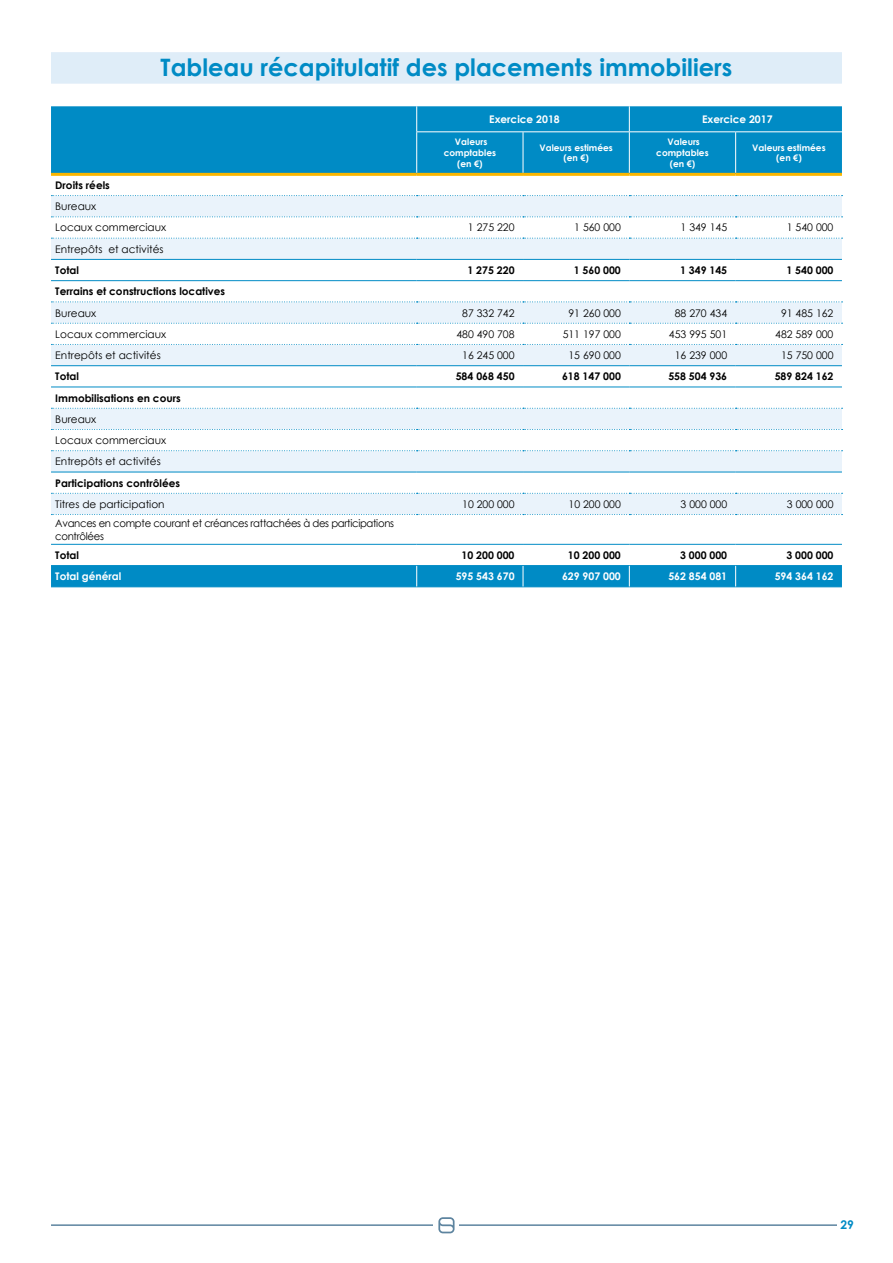
<style>
.page{position:relative;width:893px;height:1263px;background:#fff}
.page>*{position:absolute;margin:0;border:0;box-sizing:border-box;transform-origin:0 0}
.t1{font:700 24px "Century Gothic";color:#008bc5}
.t2{font:700 12px "Century Gothic";color:#008bc5}
.t3{font:10.5px/21.3px "Century Gothic";color:#000}
.t4{font:700 10.5px "Century Gothic";color:#000}
.t5{font:700 10.5px "Century Gothic";color:#fff}
.t6{font:10.5px/12.6px "Century Gothic";letter-spacing:-.03em;color:#000;scale:.96 1}
.t7{font:700 9px/10.8px "Century Gothic";color:#fff;text-align:center}
</style>
<div class="page">
<hr style="left:51px;top:1224px;width:791px;height:2px;background:#5d849f">
<div style="left:837px;top:1212px;width:20px;height:24px;background:#fff"></div>
<div style="left:434px;top:1217px;width:25px;height:19px;background:#fff"></div>
<svg style="left:438px;top:1217px;width:17px;height:16px"></svg>
<div style="left:51px;top:52px;width:791px;height:32px;background:#dfedf8"></div>
<div style="left:51px;top:106px;width:791px;height:67px;background:#008bc5"></div>
<svg style="left:51px;top:196px;width:791px;height:318px"></svg>
<svg style="left:416px;top:106px;width:1px;height:25px"></svg>
<svg style="left:629px;top:106px;width:1px;height:25px"></svg>
<hr style="left:416px;top:132px;width:1px;height:41px;background:#fff">
<hr style="left:523px;top:132px;width:1px;height:41px;background:#fff">
<hr style="left:629px;top:132px;width:1px;height:41px;background:#fff">
<hr style="left:735px;top:132px;width:1px;height:41px;background:#fff">
<svg style="left:51px;top:195px;width:792px;height:1px"></svg>
<svg style="left:51px;top:216px;width:792px;height:1px"></svg>
<svg style="left:51px;top:238px;width:792px;height:1px"></svg>
<svg style="left:51px;top:302px;width:792px;height:1px"></svg>
<svg style="left:51px;top:323px;width:792px;height:1px"></svg>
<svg style="left:51px;top:344px;width:792px;height:1px"></svg>
<hr style="left:51px;top:173px;width:366px;height:3px;background:#fab600">
<hr style="left:417px;top:173px;width:106px;height:3px;background:#fab600">
<hr style="left:523px;top:173px;width:106px;height:3px;background:#fab600">
<hr style="left:629px;top:173px;width:107px;height:3px;background:#fab600">
<hr style="left:736px;top:173px;width:106px;height:3px;background:#fab600">
<hr style="left:416px;top:131px;width:107px;height:1px;background:#fff">
<hr style="left:523px;top:131px;width:106px;height:1px;background:#fff">
<hr style="left:629px;top:131px;width:107px;height:1px;background:#fff">
<hr style="left:736px;top:131px;width:106px;height:1px;background:#fff">
<hr style="left:51px;top:365px;width:366px;height:1px;background:#008bc5">
<hr style="left:417px;top:365px;width:106px;height:1px;background:#008bc5">
<hr style="left:523px;top:365px;width:106px;height:1px;background:#008bc5">
<hr style="left:629px;top:365px;width:107px;height:1px;background:#008bc5">
<hr style="left:736px;top:365px;width:106px;height:1px;background:#008bc5">
<hr style="left:51px;top:565px;width:366px;height:1px;background:#008bc5">
<hr style="left:417px;top:565px;width:106px;height:1px;background:#008bc5">
<hr style="left:523px;top:565px;width:106px;height:1px;background:#008bc5">
<hr style="left:629px;top:565px;width:107px;height:1px;background:#008bc5">
<hr style="left:736px;top:565px;width:106px;height:1px;background:#008bc5">
<hr style="left:51px;top:259px;width:366px;height:1px;background:#008bc5">
<hr style="left:417px;top:259px;width:106px;height:1px;background:#008bc5">
<hr style="left:523px;top:259px;width:106px;height:1px;background:#008bc5">
<hr style="left:629px;top:259px;width:107px;height:1px;background:#008bc5">
<hr style="left:736px;top:259px;width:106px;height:1px;background:#008bc5">
<hr style="left:51px;top:280px;width:366px;height:1px;background:#008bc5">
<hr style="left:417px;top:280px;width:106px;height:1px;background:#008bc5">
<hr style="left:523px;top:280px;width:106px;height:1px;background:#008bc5">
<hr style="left:629px;top:280px;width:107px;height:1px;background:#008bc5">
<hr style="left:736px;top:280px;width:106px;height:1px;background:#008bc5">
<hr style="left:51px;top:387px;width:366px;height:1px;background:#008bc5">
<hr style="left:417px;top:387px;width:106px;height:1px;background:#008bc5">
<hr style="left:523px;top:387px;width:106px;height:1px;background:#008bc5">
<hr style="left:629px;top:387px;width:107px;height:1px;background:#008bc5">
<hr style="left:736px;top:387px;width:106px;height:1px;background:#008bc5">
<svg style="left:51px;top:408px;width:792px;height:1px"></svg>
<svg style="left:51px;top:429px;width:792px;height:1px"></svg>
<svg style="left:51px;top:450px;width:792px;height:1px"></svg>
<svg style="left:51px;top:514px;width:792px;height:1px"></svg>
<hr style="left:51px;top:544px;width:366px;height:1px;background:#008bc5">
<hr style="left:417px;top:544px;width:106px;height:1px;background:#008bc5">
<hr style="left:523px;top:544px;width:106px;height:1px;background:#008bc5">
<hr style="left:629px;top:544px;width:107px;height:1px;background:#008bc5">
<hr style="left:736px;top:544px;width:106px;height:1px;background:#008bc5">
<hr style="left:51px;top:472px;width:366px;height:1px;background:#008bc5">
<hr style="left:417px;top:472px;width:106px;height:1px;background:#008bc5">
<hr style="left:523px;top:472px;width:106px;height:1px;background:#008bc5">
<hr style="left:629px;top:472px;width:107px;height:1px;background:#008bc5">
<hr style="left:736px;top:472px;width:106px;height:1px;background:#008bc5">
<svg style="left:51px;top:493px;width:792px;height:1px"></svg>
<div style="left:51px;top:566px;width:791px;height:21px;background:#008bc5"></div>
<h1 class="t1" style="left:161px;top:49px;width:573px">Tableau récapitulatif des placements immobiliers</h1>
<p class="t5" style="left:489px;top:111px;width:72px">Exercice 2018</p>
<p class="t5" style="left:702px;top:111px;width:72px">Exercice 2017</p>
<p class="t7" style="left:444px;top:136px;width:54px">Valeurs comptables (en €)</p>
<p class="t7" style="left:539px;top:141px;width:75px">Valeurs estimées (en €)</p>
<p class="t7" style="left:656px;top:136px;width:54px">Valeurs comptables (en €)</p>
<p class="t7" style="left:752px;top:141px;width:75px">Valeurs estimées (en €)</p>
<p class="t4" style="left:55px;top:178px;width:56px">Droits réels</p>
<p class="t3" style="left:55px;top:196px;width:112px">Bureaux<br>Locaux commerciaux</p>
<p class="t3" style="left:468px;top:217px;width:48px">1 275 220</p>
<p class="t3" style="left:574px;top:217px;width:48px">1 560 000</p>
<p class="t3" style="left:681px;top:217px;width:48px">1 349 145</p>
<p class="t3" style="left:787px;top:217px;width:48px">1 540 000</p>
<p class="t3" style="left:55px;top:238px;width:110px">Entrepôts et activités</p>
<p class="t4" style="left:55px;top:262px;width:25px">Total</p>
<p class="t4" style="left:467px;top:262px;width:49px">1 275 220</p>
<p class="t4" style="left:574px;top:262px;width:49px">1 560 000</p>
<p class="t4" style="left:680px;top:262px;width:49px">1 349 145</p>
<p class="t4" style="left:786px;top:262px;width:49px">1 540 000</p>
<p class="t4" style="left:55px;top:283px;width:171px">Terrains et constructions locatives</p>
<p class="t3" style="left:55px;top:302px;width:42px">Bureaux</p>
<p class="t3" style="left:462px;top:302px;width:54px">87 332 742</p>
<p class="t3" style="left:568px;top:302px;width:54px">91 260 000</p>
<p class="t3" style="left:675px;top:302px;width:54px">88 270 434</p>
<p class="t3" style="left:781px;top:302px;width:54px">91 485 162</p>
<p class="t3" style="left:55px;top:323px;width:112px">Locaux commerciaux</p>
<p class="t3" style="left:456px;top:323px;width:60px">480 490 708</p>
<p class="t3" style="left:563px;top:323px;width:60px">511 197 000</p>
<p class="t3" style="left:669px;top:323px;width:60px">453 995 501</p>
<p class="t3" style="left:775px;top:323px;width:60px">482 589 000</p>
<p class="t3" style="left:55px;top:344px;width:107px">Entrepôts et activités</p>
<p class="t3" style="left:462px;top:344px;width:54px">16 245 000</p>
<p class="t3" style="left:568px;top:344px;width:54px">15 690 000</p>
<p class="t3" style="left:675px;top:344px;width:54px">16 239 000</p>
<p class="t3" style="left:781px;top:344px;width:54px">15 750 000</p>
<p class="t4" style="left:55px;top:368px;width:25px">Total</p>
<p class="t4" style="left:456px;top:368px;width:60px">584 068 450</p>
<p class="t4" style="left:562px;top:368px;width:60px">618 147 000</p>
<p class="t4" style="left:668px;top:368px;width:60px">558 504 936</p>
<p class="t4" style="left:775px;top:368px;width:60px">589 824 162</p>
<p class="t4" style="left:55px;top:390px;width:127px">Immobilisations en cours</p>
<p class="t3" style="left:55px;top:408px;width:112px">Bureaux<br>Locaux commerciaux<br>Entrepôts et activités</p>
<p class="t4" style="left:55px;top:475px;width:126px">Participations contrôlées</p>
<p class="t3" style="left:55px;top:493px;width:111px">Titres de participation</p>
<p class="t3" style="left:462px;top:493px;width:54px">10 200 000</p>
<p class="t3" style="left:568px;top:493px;width:54px">10 200 000</p>
<p class="t3" style="left:681px;top:493px;width:48px">3 000 000</p>
<p class="t3" style="left:787px;top:493px;width:48px">3 000 000</p>
<p class="t6" style="left:55px;top:517px;width:354px">Avances en compte courant et créances rattachées à des participations contrôlées</p>
<p class="t4" style="left:55px;top:547px;width:25px">Total</p>
<p class="t4" style="left:462px;top:547px;width:54px">10 200 000</p>
<p class="t4" style="left:568px;top:547px;width:54px">10 200 000</p>
<p class="t4" style="left:680px;top:547px;width:49px">3 000 000</p>
<p class="t4" style="left:786px;top:547px;width:49px">3 000 000</p>
<p class="t5" style="left:55px;top:568px;width:68px">Total général</p>
<p class="t5" style="left:456px;top:568px;width:60px">595 543 670</p>
<p class="t5" style="left:562px;top:568px;width:60px">629 907 000</p>
<p class="t5" style="left:668px;top:568px;width:60px">562 854 081</p>
<p class="t5" style="left:775px;top:568px;width:60px">594 364 162</p>
<p class="t2" style="left:840px;top:1215px;width:15px">29</p>
</div>
